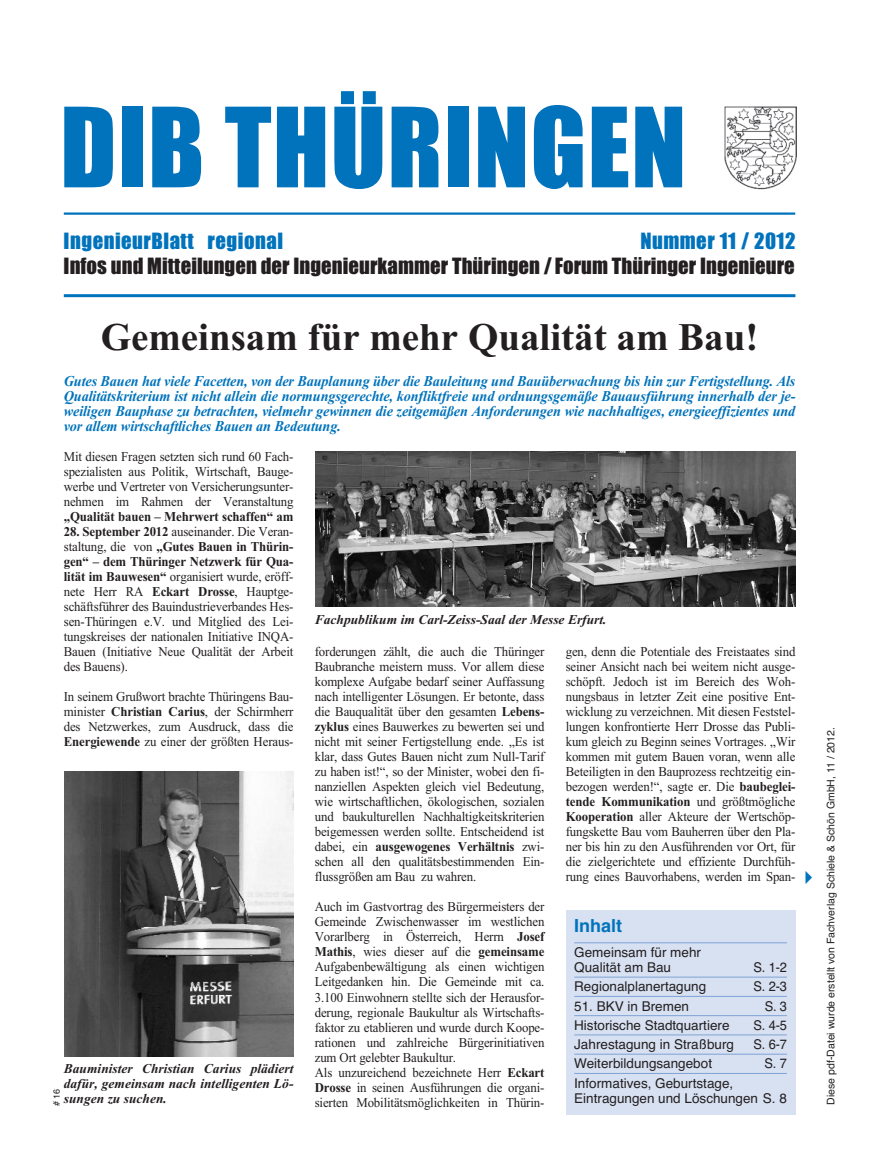
<style>
.page{position:relative;width:872px;height:1170px;background:#fff}
.page>*{position:absolute;margin:0;border:0;box-sizing:border-box;transform-origin:0 0}
.t1{font:102px "Impact";letter-spacing:.01em;color:#0073bc}
.t2{font:700 39px "Times New Roman";color:#231f20}
.t3{font:20.7px "Impact";letter-spacing:.005em;color:#231f20}
.t4{font:20.7px "Impact";letter-spacing:.025em;color:#0073bc}
.t5{font:700 18px "Helvetica";color:#0073bc}
.t6{font:italic 700 15px/15px "Times New Roman";letter-spacing:-.01em;color:#0073bc;text-align:justify;scale:.95 1}
.t7{font:13.5px/15px "Times New Roman";letter-spacing:-.01em;color:#231f20;text-align:justify;scale:.95 1}
.t8{font:13.5px/15px "Helvetica";color:#231f20}
.t9{font:italic 700 13.5px/15px "Times New Roman";color:#231f20;text-align:justify}
.t10{font:700 13.5px "Times New Roman";letter-spacing:-.01em;color:#231f20;scale:.95 1}
.t11{font:13.5px "Helvetica";color:#231f20;scale:.95 1}
.t12{font:10.5px "Helvetica";color:#231f20}
.t13{font:9px "Helvetica";color:#231f20}
.s1{font-weight:700}
</style>
<div class="page">
<img style="left:725px;top:107px;width:71px;height:83px">
<hr style="left:64px;top:212px;width:731px;height:3px;background:#0073bc">
<hr style="left:64px;top:294px;width:731px;height:3px;background:#0073bc">
<div style="left:566px;top:910px;width:229px;height:204px;background:#d8e1f2"></div>
<hr style="left:574px;top:942px;width:213px;height:1px;background:#7fa3d5">
<hr style="left:574px;top:976px;width:213px;height:1px;background:#7fa3d5">
<hr style="left:574px;top:995px;width:213px;height:1px;background:#7fa3d5">
<hr style="left:574px;top:1015px;width:213px;height:1px;background:#7fa3d5">
<hr style="left:574px;top:1034px;width:213px;height:1px;background:#7fa3d5">
<hr style="left:574px;top:1053px;width:213px;height:1px;background:#7fa3d5">
<hr style="left:574px;top:1072px;width:213px;height:1px;background:#7fa3d5">
<img style="left:64px;top:771px;width:229px;height:285px">
<img style="left:315px;top:451px;width:480px;height:155px">
<h1 class="t1" style="left:60px;top:92px;width:628px">DIB THÜRINGEN</h1>
<h3 class="t4" style="left:64px;top:229px;width:221px">IngenieurBlatt regional</h3>
<h3 class="t4" style="left:640px;top:229px;width:157px">Nummer 11 / 2012</h3>
<h3 class="t3" style="left:64px;top:254px;width:732px">Infos und Mitteilungen der Ingenieurkammer Thüringen /Forum Thüringer Ingenieure</h3>
<h2 class="t2" style="left:101px;top:313px;width:659px">Gemeinsam für mehr Qualität am Bau!</h2>
<p class="t6" style="left:64px;top:373px;width:771px">Gutes Bauen hat viele Facetten, von der Bauplanung über die Bauleitung und Bauüberwachung bis hin zur Fertigstellung. Als Qualitätskriterium ist nicht allein die normungsgerechte, konfliktfreie und ordnungsgemäße Bauausführung innerhalb der je&shy;weiligen Bauphase zu betrachten, vielmehr gewinnen die zeitgemäßen Anforderungen wie nachhaltiges, energieeffizientes und vor allem wirtschaftliches Bauen an Bedeutung.</p>
<p class="t7" style="left:64px;top:449px;width:243px">Mit diesen Fragen setzten sich rund 60 Fach&shy;spezialisten aus Politik, Wirtschaft, Bauge&shy;werbe und Vertreter von Versicherungsunter&shy;nehmen im Rahmen der Veranstaltung</p>
<p class="t10" style="left:64px;top:508px;width:243px">„Qualität bauen – Mehrwert schaffen“ am</p>
<p class="t7" style="left:64px;top:524px;width:243px"><span class="s1">28. September 2012</span> auseinander. Die Veran&shy;staltung, die von <span class="s1">„Gutes Bauen in Thürin&shy;gen“ – dem Thüringer Netzwerk für Qua&shy;lität im Bauwesen“</span> organisiert wurde, eröff&shy;nete Herr RA <span class="s1">Eckart Drosse</span>, Hauptge&shy;schäftsführer des Bauindustrieverbandes Hes&shy;sen-Thüringen e.V. und Mitglied des Lei&shy;tungskreises der nationalen Initiative INQA-Bauen (Initiative Neue Qualität der Arbeit des Bauens).</p>
<p class="t7" style="left:64px;top:689px;width:243px">In seinem Grußwort brachte Thüringens Bau&shy;minister <span class="s1">Christian Carius</span>, der Schirmherr des Netzwerkes, zum Ausdruck, dass die <span class="s1">Energiewende</span> zu einer der größten Heraus-</p>
<p class="t9" style="left:315px;top:611px;width:293px">Fachpublikum im Carl-Zeiss-Saal der Messe Erfurt.</p>
<p class="t7" style="left:315px;top:644px;width:243px">forderungen zählt, die auch die Thüringer Baubranche meistern muss. Vor allem diese komplexe Aufgabe bedarf seiner Auffassung nach intelligenter Lösungen. Er betonte, dass die Bauqualität über den gesamten <span class="s1">Lebens&shy;zyklus</span> eines Bauwerkes zu bewerten sei und nicht mit seiner Fertigstellung ende. „Es ist klar, dass Gutes Bauen nicht zum Null-Tarif zu haben ist!“, so der Minister, wobei den fi&shy;nanziellen Aspekten gleich viel Bedeutung, wie wirtschaftlichen, ökologischen, sozialen und baukulturellen Nachhaltigkeitskriterien beigemessen werden sollte. Entscheidend ist dabei, ein <span class="s1">ausgewogenes Verhältnis</span> zwi&shy;schen all den qualitätsbestimmenden Ein&shy;flussgrößen am Bau zu wahren.</p>
<p class="t7" style="left:315px;top:899px;width:243px;text-align:left">Auch im Gastvortrag des Bürgermeisters der Gemeinde Zwischenwasser im westlichen Vorarlberg in Österreich, Herrn <span class="s1">Josef Mathis</span>, wies dieser auf die <span class="s1">gemeinsame </span>Aufgabenbewältigung als einen wichtigen Leitgedanken hin. Die Gemeinde mit ca.<br>3.100 Einwohnern stellte sich der Herausfor&shy;derung, regionale Baukultur als Wirtschafts&shy;faktor zu etablieren und wurde durch Koope&shy;rationen und zahlreiche Bürgerinitiativen zum Ort gelebter Baukultur.<br>Als unzureichend bezeichnete Herr <span class="s1">Eckart Drosse</span> in seinen Ausführungen die organi&shy;sierten Mobilitätsmöglichkeiten in Thürin-</p>
<p class="t7" style="left:566px;top:644px;width:243px">gen, denn die Potentiale des Freistaates sind seiner Ansicht nach bei weitem nicht ausge&shy;schöpft. Jedoch ist im Bereich des Woh&shy;nungsbaus in letzter Zeit eine positive Ent&shy;wicklung zu verzeichnen. Mit diesen Feststel&shy;lungen konfrontierte Herr Drosse das Publi&shy;kum gleich zu Beginn seines Vortrages. „Wir kommen mit gutem Bauen voran, wenn alle Beteiligten in den Bauprozess rechtzeitig ein&shy;bezogen werden!“, sagte er. Die <span class="s1">baubeglei&shy;tende Kommunikation</span> und größtmögliche <span class="s1">Kooperation</span> aller Akteure der Wertschöp&shy;fungskette Bau vom Bauherren über den Pla&shy;ner bis hin zu den Ausführenden vor Ort, für die zielgerichtete und effiziente Durchfüh&shy;rung eines Bauvorhabens, werden im Span-</p>
<h3 class="t5" style="left:574px;top:914px;width:49px">Inhalt</h3>
<p class="t8" style="left:574px;top:944px;width:128px">Gemeinsam für mehr<br>Qualität am Bau</p>
<p class="t11" style="left:753px;top:959px;width:37px">S. 1-2</p>
<p class="t8" style="left:574px;top:979px;width:134px">Regionalplanertagung</p>
<p class="t11" style="left:753px;top:978px;width:37px">S. 2-3</p>
<p class="t8" style="left:574px;top:998px;width:116px">51. BKV in Bremen</p>
<p class="t11" style="left:764px;top:997px;width:25px">S. 3</p>
<p class="t8" style="left:574px;top:1017px;width:157px">Historische Stadtquartiere</p>
<p class="t11" style="left:753px;top:1017px;width:37px">S. 4-5</p>
<p class="t8" style="left:574px;top:1036px;width:161px">Jahrestagung in Straßburg</p>
<p class="t11" style="left:753px;top:1036px;width:37px">S. 6-7</p>
<p class="t8" style="left:574px;top:1056px;width:139px">Weiterbildungsangebot</p>
<p class="t11" style="left:764px;top:1055px;width:25px">S. 7</p>
<p class="t8" style="left:574px;top:1075px;width:214px">Informatives, Geburtstage,<br>Eintragungen und Löschungen S. 8</p>
<p class="t9" style="left:64px;top:1061px;width:231px">Bauminister Christian Carius plädiert dafür, gemeinsam nach intelligenten Lö&shy;sungen zu suchen.</p>
<p class="t13" style="left:51px;top:1106px;width:19px;rotate:-90deg"># 16</p>
<p class="t12" style="left:824px;top:1104px;width:379px;rotate:-90deg">Diese pdf-Datei wurde erstellt von Fachverlag Schiele &amp; Schön GmbH, 11 / 2012.</p>
</div>
